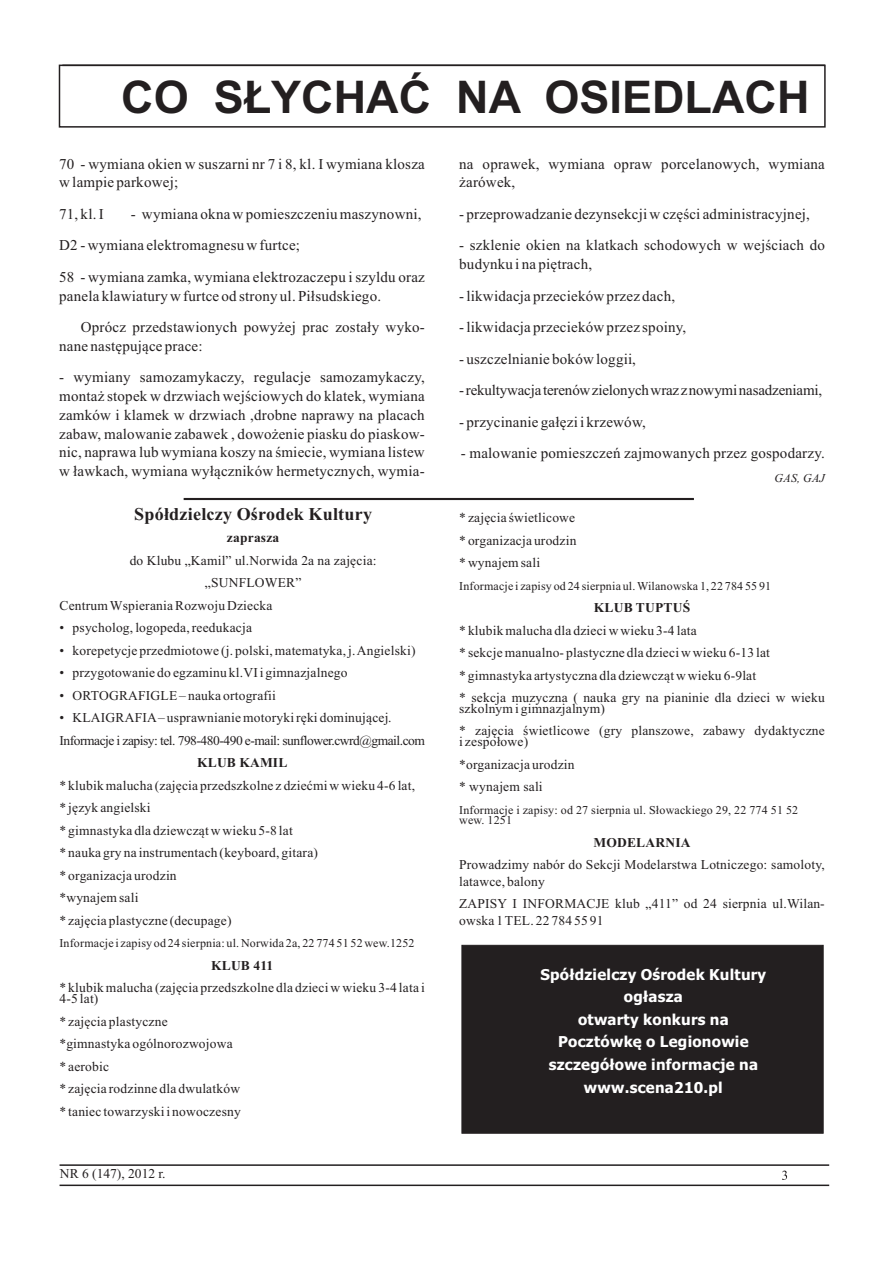
<style>
.page{position:relative;width:893px;height:1263px;background:#fff}
.page>*{position:absolute;margin:0;border:0;box-sizing:border-box;transform-origin:0 0}
.t1{font:700 45px "Arial";color:#231f20}
.t2{font:700 18px "Times New Roman";letter-spacing:.015em;color:#231f20}
.t3{font:15px/18.8px "Times New Roman";letter-spacing:.015em;color:#231f20}
.t4{font:700 15px/22.6px "Tahoma";letter-spacing:.015em;color:#fff;text-align:center}
.t5{font:13.5px/22.5px "Times New Roman";letter-spacing:.015em;color:#231f20}
.t6{font:13.5px/22.5px "Times New Roman";letter-spacing:-.035em;color:#231f20}
.t7{font:700 13.5px "Times New Roman";letter-spacing:.015em;color:#231f20}
.t8{font:12px/10.6px "Times New Roman";letter-spacing:.015em;color:#231f20}
.t9{font:italic 12px "Times New Roman";letter-spacing:.015em;color:#231f20}
</style>
<div class="page">
<hr style="left:60px;top:1164px;width:769px;height:2px;background:#231f20">
<hr style="left:60px;top:1184px;width:769px;height:2px;background:#231f20">
<svg style="left:58px;top:64px;width:768px;height:64px"></svg>
<svg style="left:782px;top:1170px;width:5px;height:10px"></svg>
<hr style="left:184px;top:498px;width:510px;height:2px;background:#231f20">
<div style="left:461px;top:944px;width:363px;height:190px;background:#231f20"></div>
<h1 class="t1" style="left:121px;top:80px;width:690px">CO S£YCHAÆ NA OSIEDLACH</h1>
<p class="t3" style="left:59px;top:156px;width:367px">70 - wymiana okien w suszarni nr 7 i 8, kl. I wymiana klosza w lampie parkowej;</p>
<p class="t3" style="left:59px;top:206px;width:46px">71, kl. I</p>
<p class="t3" style="left:59px;top:200px;width:367px;line-height:31.5px;text-indent:72px">- wymiana okna w pomieszczeniu maszynowni,<br>D2 - wymiana elektromagnesu w furtce;<br>58 - wymiana zamka, wymiana elektrozaczepu i szyldu oraz</p>
<p class="t3" style="left:81px;top:281px;width:346px;line-height:31.5px;text-indent:-22px">panela klawiatury w furtce od strony ul. Pi³sudskiego.<br>Oprócz przedstawionych powy¿ej prac zosta³y wyko-</p>
<p class="t3" style="left:59px;top:338px;width:145px">nane nastêpuj¹ce prace:</p>
<p class="t3" style="left:59px;top:369px;width:367px;text-align:justify">- wymiany samozamykaczy, regulacje samozamykaczy, monta¿ stopek w drzwiach wejœciowych do klatek, wymiana zamków i klamek w drzwiach ,drobne naprawy na placach zabaw, malowanie zabawek , dowo¿enie piasku do piaskow&shy;nic, naprawa lub wymiana koszy na œmiecie, wymiana listew w ³awkach, wymiana wy³¹czników hermetycznych, wymia-</p>
<h2 class="t2" style="left:134px;top:508px;width:239px">Spó³dzielczy Oœrodek Kultury</h2>
<p class="t7" style="left:227px;top:533px;width:54px">zaprasza</p>
<p class="t5" style="left:130px;top:550px;width:248px">do Klubu „Kamil” ul.Norwida 2a na zajêcia:</p>
<p class="t5" style="left:205px;top:573px;width:98px">„SUNFLOWER”</p>
<p class="t5" style="left:60px;top:595px;width:214px">Centrum Wspierania Rozwoju Dziecka</p>
<p class="t5" style="left:60px;top:618px;width:194px">• psycholog, logopeda, reedukacja</p>
<p class="t5" style="left:60px;top:640px;width:358px">• korepetycje przedmiotowe (j. polski, matematyka, j. Angielski)</p>
<p class="t5" style="left:60px;top:663px;width:289px">• przygotowanie do egzaminu kl.VI i gimnazjalnego</p>
<p class="t5" style="left:60px;top:685px;width:218px">• ORTOGRAFIGLE – nauka ortografii</p>
<p class="t6" style="left:60px;top:708px;width:367px">• KLAIGRAFIA– usprawnianie motoryki rêki dominuj¹cej.<br>Informacje i zapisy: tel. 798-480-490 e-mail: sunflower.cwrd@gmail.com</p>
<p class="t7" style="left:197px;top:758px;width:92px">KLUB KAMIL</p>
<p class="t5" style="left:59px;top:775px;width:357px">* klubik malucha (zajêcia przedszkolne z dzieæmi w wieku 4-6 lat, * jêzyk angielski<br>* gimnastyka dla dziewcz¹t w wieku 5-8 lat<br>* nauka gry na instrumentach (keyboard, gitara)<br>* organizacja urodzin<br>*wynajem sali<br>* zajêcia plastyczne (decupage)</p>
<p class="t8" style="left:59px;top:939px;width:357px">Informacje i zapisy od 24 sierpnia: ul. Norwida 2a, 22 774 51 52 wew.1252</p>
<p class="t7" style="left:211px;top:961px;width:64px">KLUB 411</p>
<p class="t5" style="left:59px;top:984px;width:367px;line-height:10.6px">* klubik malucha (zajêcia przedszkolne dla dzieci w wieku 3-4 lata i<br>4-5 lat)</p>
<p class="t5" style="left:59px;top:1011px;width:183px">* zajêcia plastyczne *gimnastyka ogólnorozwojowa * aerobic<br>* zajêcia rodzinne dla dwulatków * taniec towarzyski i nowoczesny</p>
<p class="t5" style="left:60px;top:1164px;width:107px">NR 6 (147), 2012 r.</p>
<p class="t3" style="left:459px;top:156px;width:367px">na oprawek, wymiana opraw porcelanowych, wymiana ¿arówek,</p>
<p class="t3" style="left:459px;top:206px;width:352px">- przeprowadzanie dezynsekcji w czêœci administracyjnej,</p>
<p class="t3" style="left:459px;top:237px;width:367px">- szklenie okien na klatkach schodowych w wejœciach do budynku i na piêtrach,</p>
<p class="t3" style="left:459px;top:288px;width:217px">- likwidacja przecieków przez dach,</p>
<p class="t3" style="left:459px;top:319px;width:229px">- likwidacja przecieków przez spoiny,</p>
<p class="t3" style="left:459px;top:344px;width:365px;line-height:31.5px">- uszczelnianie boków loggii, -rekultywacjaterenówzielonychwrazznowyminasadzeniami,</p>
<p class="t3" style="left:459px;top:414px;width:188px">- przycinanie ga³êzi i krzewów,</p>
<p class="t3" style="left:461px;top:445px;width:366px">- malowanie pomieszczeñ zajmowanych przez gospodarzy.</p>
<p class="t9" style="left:775px;top:474px;width:52px">GAS, GAJ</p>
<p class="t5" style="left:459px;top:508px;width:119px;text-align:justify">* zajêcia œwietlicowe * organizacja urodzin * wynajem sali</p>
<p class="t8" style="left:459px;top:581px;width:314px">Informacje i zapisy od 24 sierpnia ul. Wilanowska 1, 22 784 55 91</p>
<p class="t7" style="left:594px;top:603px;width:98px">KLUB TUPTUŒ</p>
<p class="t5" style="left:459px;top:620px;width:367px">* klubik malucha dla dzieci w wieku 3-4 lata<br>* sekcje manualno- plastyczne dla dzieci w wieku 6-13 lat<br>* gimnastyka artystyczna dla dziewcz¹t w wieku 6-9lat<br>* sekcja muzyczna ( nauka gry na pianinie dla dzieci w wieku</p>
<p class="t5" style="left:459px;top:698px;width:367px">szkolnym i gimnazjalnym)<br>* zajêcia œwietlicowe (gry planszowe, zabawy dydaktyczne</p>
<p class="t5" style="left:459px;top:731px;width:117px">i zespo³owe) *organizacja urodzin * wynajem sali</p>
<p class="t8" style="left:459px;top:805px;width:340px">Informacje i zapisy: od 27 sierpnia ul. S³owackiego 29, 22 774 51 52 wew. 1251</p>
<p class="t7" style="left:593px;top:837px;width:99px">MODELARNIA</p>
<p class="t5" style="left:459px;top:857px;width:367px;line-height:16.6px">Prowadzimy nabór do Sekcji Modelarstwa Lotniczego: samoloty, latawce, balony</p>
<p class="t5" style="left:459px;top:897px;width:367px;line-height:16.6px">ZAPISY I INFORMACJE klub „411” od 24 sierpnia ul.Wilan&shy;owska 1 TEL. 22 784 55 91</p>
<p class="t4" style="left:540px;top:964px;width:227px">Spó³dzielczy Oœrodek Kultury og³asza<br>otwarty konkurs na<br>Pocztówkê o Legionowie szczegó³owe informacje na www.scena210.pl</p>
</div>
